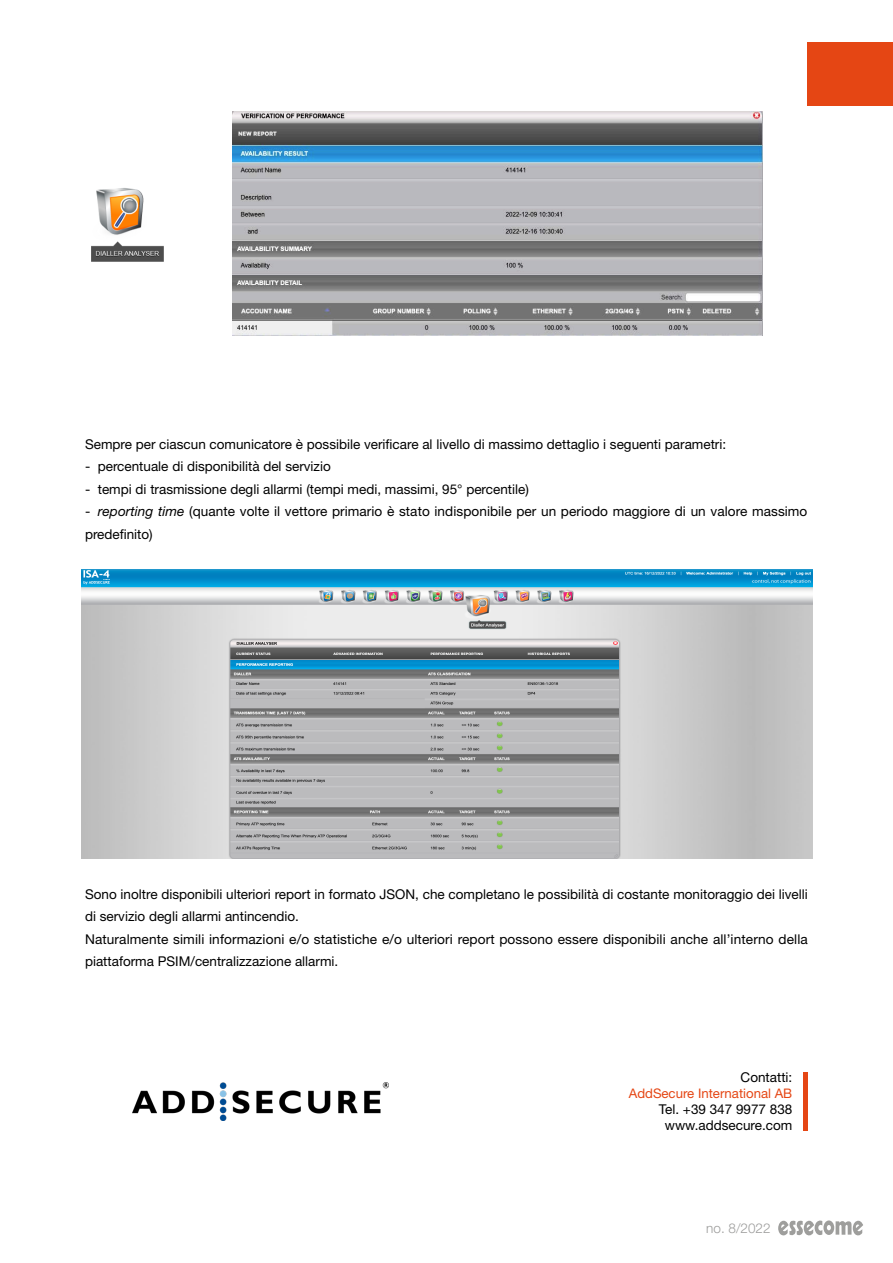
<style>
.page{position:relative;width:893px;height:1263px;background:#fff}
.page>*{position:absolute;margin:0;border:0;box-sizing:border-box;transform-origin:0 0}
.t1{font:13.5px/22.5px "Helvetica Neue LT Std";color:#000}
.t2{font:300 13.5px "Helvetica Neue LT Std";color:#9d9d9c}
.t3{font:13.2px "Helvetica Neue LT Std";color:#e54614}
.s1{font-style:italic}
</style>
<div class="page">
<div style="left:808px;top:43px;width:85px;height:63px;background:#e54614"></div>
<img style="left:91px;top:188px;width:73px;height:74px">
<svg style="left:778px;top:1220px;width:85px;height:16px"></svg>
<div style="left:803px;top:1072px;width:5px;height:59px;background:#e54614"></div>
<img style="left:133px;top:1082px;width:255px;height:39px">
<img style="left:81px;top:570px;width:731px;height:288px">
<img style="left:232px;top:111px;width:531px;height:225px">
<p class="t1" style="left:85px;top:432px;width:643px">Sempre per ciascun comunicatore è possibile verificare al livello di massimo dettaglio i seguenti parametri:</p>
<p class="t1" style="left:85px;top:455px;width:247px">- percentuale di disponibilità del servizio</p>
<p class="t1" style="left:85px;top:477px;width:445px">- tempi di trasmissione degli allarmi (tempi medi, massimi, 95° percentile)</p>
<p class="t1" style="left:85px;top:500px;width:724px">- <span class="s1">reporting time</span> (quante volte il vettore primario è stato indisponibile per un periodo maggiore di un valore massimo predefinito)</p>
<p class="t1" style="left:85px;top:882px;width:724px">Sono inoltre disponibili ulteriori report in formato JSON, che completano le possibilità di costante monitoraggio dei livelli di servizio degli allarmi antincendio.<br>Naturalmente simili informazioni e/o statistiche e/o ulteriori report possono essere disponibili anche all’interno della piattaforma PSIM/centralizzazione allarmi.</p>
<p class="t1" style="left:741px;top:1065px;width:53px">Contatti:</p>
<p class="t3" style="left:629px;top:1085px;width:165px">AddSecure International AB</p>
<p class="t1" style="left:659px;top:1101px;width:135px;line-height:16.2px;text-align:center">Tel. +39 347 9977 838 www.addsecure.com</p>
<p class="t2" style="left:706px;top:1220px;width:66px">no. 8/2022</p>
</div>
